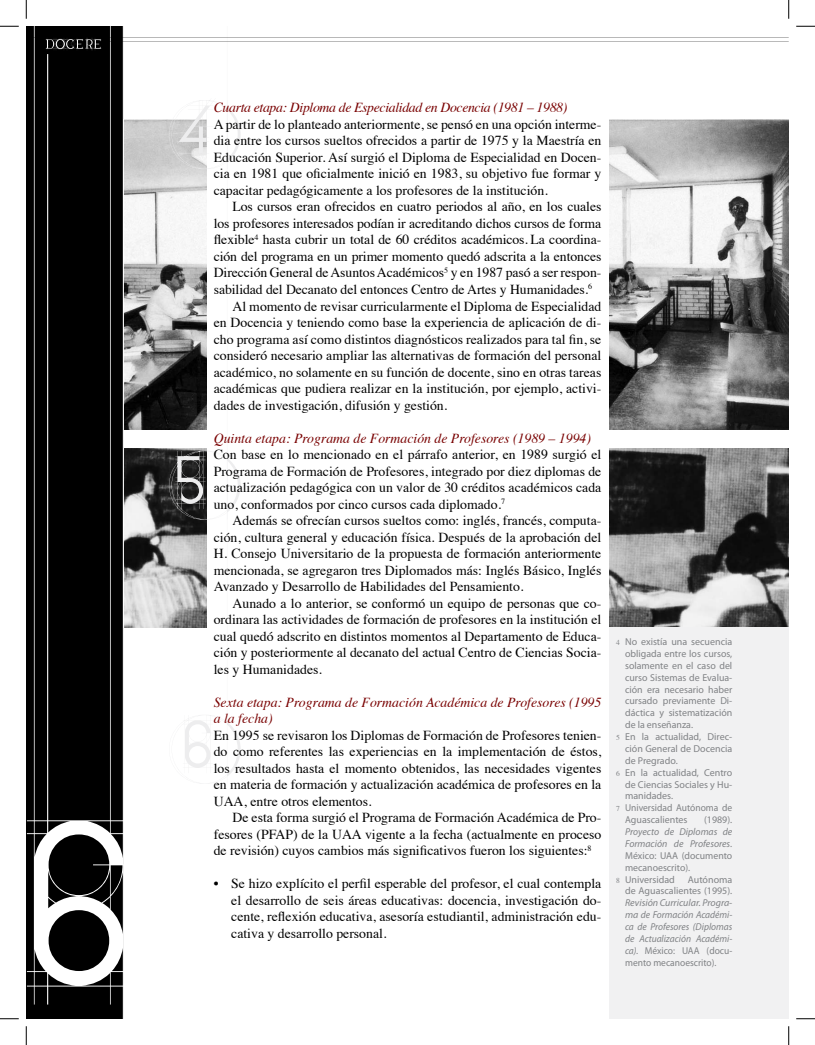
<style>
.page{position:relative;width:815px;height:1045px;background:#fff}
.page>*{position:absolute;margin:0;border:0;box-sizing:border-box;transform-origin:0 0}
.t1{font:13.75px/16.5px "Times";color:#000;text-align:justify}
.t2{font:italic 13.75px/16.5px "Times";color:#790000}
.t3{font:italic 13.75px "Times";letter-spacing:-.025em;color:#790000}
.t4{font:10px/11.9px "Myriad Pro";color:#808285;text-align:right}
.t5{font:italic 10px/11.9px "Myriad Pro";color:#808285;text-align:justify}
.t6{font:10px "Myriad Pro";color:#808285;scale:.95 1}
.s1{font-family:"Times";font-size:7.5px}
.s2{font-style:normal}
</style>
<div class="page">
<img style="left:132px;top:449px;width:37px;height:178px">
<img style="left:609px;top:449px;width:179px;height:178px">
<img style="left:132px;top:119px;width:37px;height:310px">
<img style="left:609px;top:119px;width:179px;height:310px">
<svg style="left:169px;top:100px;width:71px;height:684px"></svg>
<svg style="left:169px;top:451px;width:71px;height:69px"></svg>
<div style="left:609px;top:627px;width:179px;height:391px;background:#f1f1f2"></div>
<svg style="left:27px;top:26px;width:105px;height:992px;background:#272727"></svg>
<hr style="left:26px;top:37px;width:762px;height:1px;background:#000">
<hr style="left:108px;top:41px;width:680px;height:1px;background:#000">
<svg style="left:0;top:25px;width:19px;height:2px"></svg>
<svg style="left:796px;top:25px;width:18px;height:2px"></svg>
<svg style="left:0;top:1018px;width:19px;height:1px"></svg>
<svg style="left:796px;top:1018px;width:18px;height:1px"></svg>
<svg style="left:25px;top:0;width:2px;height:19px"></svg>
<svg style="left:25px;top:1026px;width:2px;height:19px"></svg>
<svg style="left:788px;top:0;width:1px;height:19px"></svg>
<svg style="left:788px;top:1026px;width:1px;height:19px"></svg>
<p class="t3" style="left:214px;top:96px;width:355px">Cuarta etapa: Diploma de Especialidad en Docencia (1981 – 1988)</p>
<p class="t1" style="left:214px;top:115px;width:389px">A partir de lo planteado anteriormente, se pensó en una opción interme&shy;dia entre los cursos sueltos ofrecidos a partir de 1975 y la Maestría en Educación Superior. Así surgió el Diploma de Especialidad en Docen&shy;cia en 1981 que oficialmente inició en 1983, su objetivo fue formar y capacitar pedagógicamente a los profesores de la institución.</p>
<p class="t1" style="left:232px;top:197px;width:370px">Los cursos eran ofrecidos en cuatro periodos al año, en los cuales</p>
<p class="t1" style="left:214px;top:214px;width:389px">los profesores interesados podían ir acreditando dichos cursos de forma</p>
<p class="t1" style="left:214px;top:230px;width:389px">flexible<sup>4</sup> hasta cubrir un total de 60 créditos académicos. La coordina-</p>
<p class="t1" style="left:214px;top:247px;width:389px">ción del programa en un primer momento quedó adscrita a la entonces</p>
<p class="t1" style="left:214px;top:263px;width:389px">Dirección General de Asuntos Académicos<sup>5</sup> y en 1987 pasó a ser respon-</p>
<p class="t1" style="left:214px;top:280px;width:380px">sabilidad del Decanato del entonces Centro de Artes y Humanidades.<sup>6</sup></p>
<p class="t1" style="left:232px;top:296px;width:370px">Al momento de revisar curricularmente el Diploma de Especialidad</p>
<p class="t1" style="left:214px;top:313px;width:389px">en Docencia y teniendo como base la experiencia de aplicación de di-</p>
<p class="t1" style="left:214px;top:329px;width:389px">cho programa así como distintos diagnósticos realizados para tal fin, se</p>
<p class="t1" style="left:214px;top:346px;width:389px">consideró necesario ampliar las alternativas de formación del personal</p>
<p class="t1" style="left:214px;top:362px;width:389px">académico, no solamente en su función de docente, sino en otras tareas</p>
<p class="t1" style="left:214px;top:379px;width:389px">académicas que pudiera realizar en la institución, por ejemplo, activi-</p>
<p class="t1" style="left:214px;top:395px;width:235px">dades de investigación, difusión y gestión.</p>
<p class="t2" style="left:214px;top:429px;width:378px">Quinta etapa: Programa de Formación de Profesores (1989 – 1994)</p>
<p class="t1" style="left:214px;top:445px;width:389px">Con base en lo mencionado en el párrafo anterior, en 1989 surgió el Programa de Formación de Profesores, integrado por diez diplomas de actualización pedagógica con un valor de 30 créditos académicos cada uno, conformados por cinco cursos cada diplomado.<sup>7</sup></p>
<p class="t1" style="left:214px;top:511px;width:389px;text-indent:19px">Además se ofrecían cursos sueltos como: inglés, francés, computa&shy;ción, cultura general y educación física. Después de la aprobación del H. Consejo Universitario de la propuesta de formación anteriormente mencionada, se agregaron tres Diplomados más: Inglés Básico, Inglés Avanzado y Desarrollo de Habilidades del Pensamiento.</p>
<p class="t1" style="left:214px;top:593px;width:389px;text-indent:19px">Aunado a lo anterior, se conformó un equipo de personas que co&shy;ordinara las actividades de formación de profesores en la institución el cual quedó adscrito en distintos momentos al Departamento de Educa&shy;ción y posteriormente al decanato del actual Centro de Ciencias Socia&shy;les y Humanidades.</p>
<p class="t2" style="left:214px;top:693px;width:389px">Sexta etapa: Programa de Formación Académica de Profesores (1995 a la fecha)</p>
<p class="t1" style="left:214px;top:725px;width:389px">En 1995 se revisaron los Diplomas de Formación de Profesores tenien&shy;do como referentes las experiencias en la implementación de éstos, los resultados hasta el momento obtenidos, las necesidades vigentes en materia de formación y actualización académica de profesores en la UAA, entre otros elementos.</p>
<p class="t1" style="left:214px;top:808px;width:389px;text-indent:19px">De esta forma surgió el Programa de Formación Académica de Pro&shy;fesores (PFAP) de la UAA vigente a la fecha (actualmente en proceso de revisión) cuyos cambios más significativos fueron los siguientes:<sup>8</sup></p>
<p class="t1" style="left:231px;top:874px;width:371px;text-indent:-18px">• Se hizo explícito el perfil esperable del profesor, el cual contempla el desarrollo de seis áreas educativas: docencia, investigación do&shy;cente, reflexión educativa, asesoría estudiantil, administración edu&shy;cativa y desarrollo personal.</p>
<p class="t4" style="left:616px;top:635px;width:117px"><span class="s1">4</span> No existía una secuencia</p>
<p class="t4" style="left:625px;top:647px;width:109px">obligada entre los cursos,</p>
<p class="t4" style="left:625px;top:659px;width:109px">solamente en el caso del</p>
<p class="t4" style="left:625px;top:671px;width:109px">curso Sistemas de Evalua-</p>
<p class="t4" style="left:625px;top:683px;width:109px">ción era necesario haber</p>
<p class="t4" style="left:625px;top:695px;width:109px">cursado previamente Di-</p>
<p class="t4" style="left:625px;top:707px;width:109px">dáctica y sistematización</p>
<p class="t4" style="left:625px;top:718px;width:70px">de la enseñanza.</p>
<p class="t4" style="left:616px;top:730px;width:117px"><span class="s1">5</span> En la actualidad, Direc-</p>
<p class="t4" style="left:625px;top:742px;width:109px">ción General de Docencia</p>
<p class="t4" style="left:625px;top:754px;width:54px">de Pregrado.</p>
<p class="t4" style="left:616px;top:766px;width:117px"><span class="s1">6</span> En la actualidad, Centro</p>
<p class="t4" style="left:625px;top:778px;width:109px">de Ciencias Sociales y Hu-</p>
<p class="t4" style="left:625px;top:790px;width:50px">manidades.</p>
<p class="t6" style="left:616px;top:802px;width:124px"><span class="s1">7</span> Universidad Autónoma de</p>
<p class="t6" style="left:625px;top:813px;width:67px">Aguascalientes</p>
<p class="t4" style="left:703px;top:813px;width:30px">(1989).</p>
<p class="t5" style="left:625px;top:825px;width:109px">Proyecto de Diplomas de</p>
<p class="t5" style="left:625px;top:837px;width:109px">Formación de Profesores<span class="s2">.</span></p>
<p class="t4" style="left:625px;top:849px;width:109px">México: UAA (documento</p>
<p class="t4" style="left:625px;top:861px;width:67px">mecanoescrito).</p>
<p class="t4" style="left:616px;top:873px;width:60px"><span class="s1">8</span> Universidad</p>
<p class="t4" style="left:625px;top:873px;width:109px">Autónoma<br>de Aguascalientes (1995).</p>
<p class="t5" style="left:625px;top:897px;width:109px">Revisión Curricular. Progra&shy;ma de Formación Académi&shy;ca de Profesores (Diplomas de Actualización Académi&shy;ca). <span class="s2">México: UAA (docu&shy;mento mecanoescrito).</span></p>
</div>
